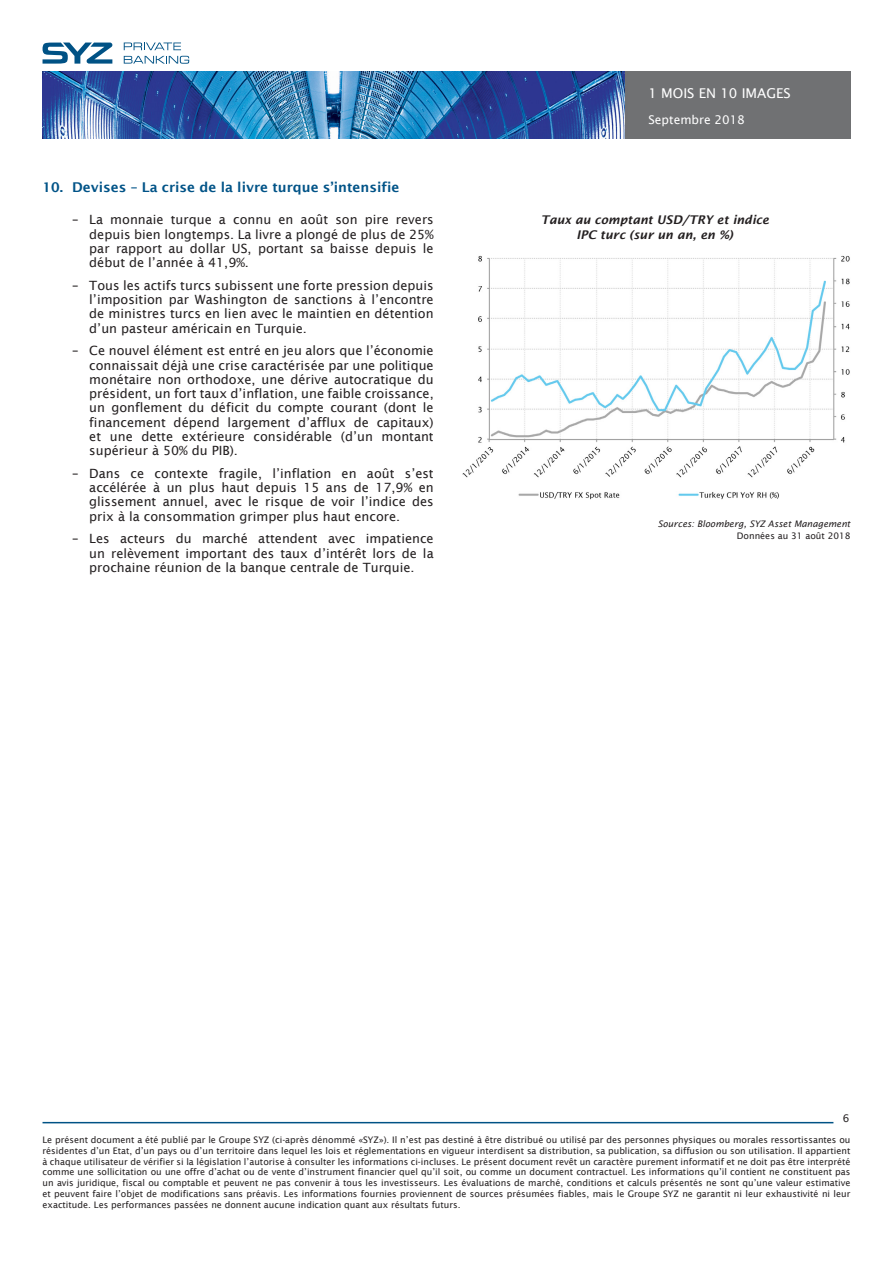
<style>
.page{position:relative;width:893px;height:1263px;background:#fff}
.page>*{position:absolute;margin:0;border:0;box-sizing:border-box;transform-origin:0 0}
.t1{font:600 13.5px "Lucida Sans";color:#005387}
.t2{font:13.5px "Lucida Sans";color:#fff}
.t3{font:12.75px/14.2px "Lucida Sans";color:#231f20;text-align:justify}
.Graph_TITLES{font:italic 600 12px/15px "Lucida Sans";color:#231f20;text-align:center}
.t4{font:12px "Lucida Sans";color:#fff}
.t5{font:10.5px "Lucida Sans";color:#231f20}
.Source_data{font:9px/10.8px "Lucida Sans";color:#231f20;text-align:justify}
.Source_data-2{font:italic 9px "Lucida Sans";color:#231f20}
</style>
<div class="page">
<img style="left:43px;top:72px;width:807px;height:67px">
<hr style="left:43px;top:1122px;width:790px;height:1px;background:#005285">
<svg style="left:124px;top:43px;width:57px;height:7px"></svg>
<svg style="left:124px;top:56px;width:65px;height:8px"></svg>
<svg style="left:43px;top:43px;width:70px;height:21px"></svg>
<img style="left:462px;top:255px;width:388px;height:245px">
<p class="t1" style="left:43px;top:180px;width:358px">10. Devises – La crise de la livre turque s’intensifie</p>
<p class="t3" style="left:89px;top:213px;width:346px;text-indent:-17px">– La monnaie turque a connu en août son pire revers depuis bien longtemps. La livre a plongé de plus de 25% par rapport au dollar US, portant sa baisse depuis le début de l’année à 41,9%.</p>
<p class="t3" style="left:89px;top:278px;width:346px;text-indent:-17px">– Tous les actifs turcs subissent une forte pression depuis l’imposition par Washington de sanctions à l’encontre de ministres turcs en lien avec le maintien en détention d’un pasteur américain en Turquie.</p>
<p class="t3" style="left:89px;top:344px;width:346px;text-indent:-17px">– Ce nouvel élément est entré en jeu alors que l’économie connaissait déjà une crise caractérisée par une politique monétaire non orthodoxe, une dérive autocratique du président, un fort taux d’inflation, une faible croissance, un gonflement du déficit du compte courant (dont le financement dépend largement d’afflux de capitaux) et une dette extérieure considérable (d’un montant supérieur à 50% du PIB).</p>
<p class="t3" style="left:89px;top:466px;width:346px;text-indent:-17px">– Dans ce contexte fragile, l’inflation en août s’est accélérée à un plus haut depuis 15 ans de 17,9% en glissement annuel, avec le risque de voir l’indice des prix à la consommation grimper plus haut encore.</p>
<p class="t3" style="left:89px;top:532px;width:346px;text-indent:-17px">– Les acteurs du marché attendent avec impatience un relèvement important des taux d’intérêt lors de la prochaine réunion de la banque centrale de Turquie.</p>
<h1 class="t2" style="left:648px;top:85px;width:144px">1 MOIS EN 10 IMAGES</h1>
<h3 class="t4" style="left:648px;top:113px;width:98px">Septembre 2018</h3>
<p class="Graph_TITLES" style="left:541px;top:212px;width:230px">Taux au comptant USD/TRY et indice<br>IPC turc (sur un an, en %)</p>
<p class="Source_data-2" style="left:658px;top:518px;width:194px">Sources: Bloomberg, SYZ Asset Management</p>
<p class="Source_data" style="left:737px;top:530px;width:115px">Données au 31 août 2018</p>
<p class="t5" style="left:843px;top:1112px;width:8px">6</p>
<p class="Source_data" style="left:43px;top:1134px;width:809px">Le présent document a été publié par le Groupe SYZ (ci-après dénommé «SYZ»). Il n’est pas destiné à être distribué ou utilisé par des personnes physiques ou morales ressortissantes ou résidentes d’un Etat, d’un pays ou d’un territoire dans lequel les lois et réglementations en vigueur interdisent sa distribution, sa publication, sa diffusion ou son utilisation. Il appartient à chaque utilisateur de vérifier si la législation l’autorise à consulter les informations ci-incluses. Le présent document revêt un caractère purement informatif et ne doit pas être interprété comme une sollicitation ou une offre d’achat ou de vente d’instrument financier quel qu’il soit, ou comme un document contractuel. Les informations qu’il contient ne constituent pas un avis juridique, fiscal ou comptable et peuvent ne pas convenir à tous les investisseurs. Les évaluations de marché, conditions et calculs présentés ne sont qu’une valeur estimative et peuvent faire l’objet de modifications sans préavis. Les informations fournies proviennent de sources présumées fiables, mais le Groupe SYZ ne garantit ni leur exhaustivité ni leur exactitude. Les performances passées ne donnent aucune indication quant aux résultats futurs.</p>
</div>
